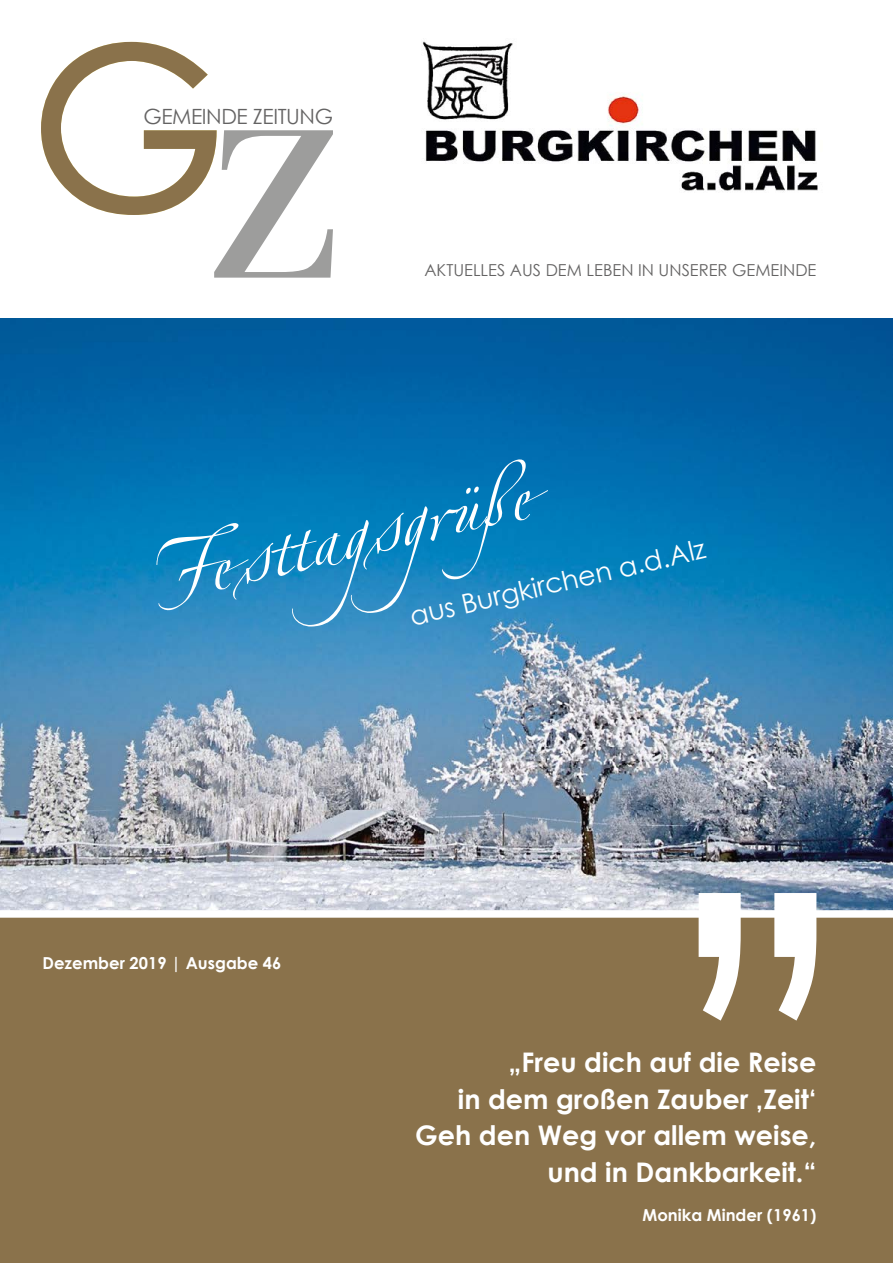
<style>
.page{position:relative;width:893px;height:1263px;background:#fff}
.page>*{position:absolute;margin:0;border:0;box-sizing:border-box;transform-origin:0 0}
.t1{font:112.5px "Linotype Zapfino Four";color:#fff}
.t2{font:700 27px/36.6px "Century Gothic";color:#fff;text-align:right}
.t3{font:27px "Century Gothic";color:#fff}
.t4{font:21px "Century Gothic";letter-spacing:-.02em;color:#646363}
.t5{font:700 16.5px "Century Gothic";color:#fff}
.t6{font:16.5px "Century Gothic";color:#646363}
</style>
<div class="page">
<img style="left:422px;top:41px;width:396px;height:151px">
<div style="left:0;top:915px;width:893px;height:348px;background:#8a724b"></div>
<img style="left:0;top:319px;width:893px;height:591px">
<svg style="left:41px;top:41px;width:292px;height:237px"></svg>
<div style="left:0;top:910px;width:893px;height:8px;background:#fff"></div>
<svg style="left:699px;top:893px;width:117px;height:127px"></svg>
<p class="t4" style="left:144px;top:102px;width:191px">GEMEINDE ZEITUNG</p>
<p class="t6" style="left:424px;top:259px;width:394px">AKTUELLES AUS DEM LEBEN IN UNSERER GEMEINDE</p>
<h1 class="t1" style="left:127px;top:502px;width:396px;rotate:-13deg">Festtagsgrüße</h1>
<p class="t3" style="left:406px;top:598px;width:304px;rotate:-13deg">aus Burgkirchen a.d.Alz</p>
<p class="t5" style="left:43px;top:951px;width:240px">Dezember 2019 | Ausgabe 46</p>
<p class="t2" style="left:415px;top:1043px;width:403px">„Freu dich auf die Reise<br>in dem großen Zauber ‚Zeit‘<br>Geh den Weg vor allem weise, und in Dankbarkeit.“</p>
<p class="t5" style="left:642px;top:1202px;width:175px">Monika Minder (1961)</p>
</div>
